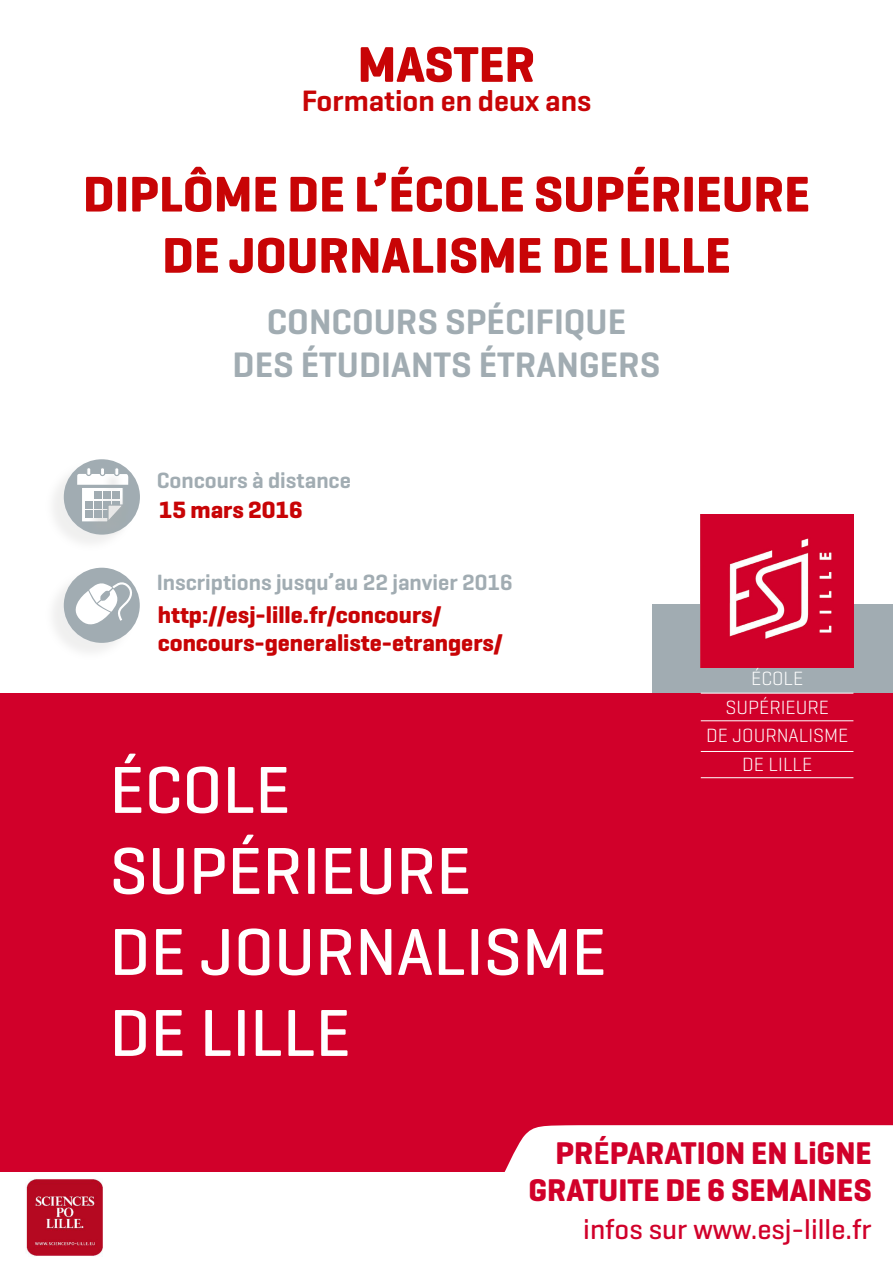
<style>
.page{position:relative;width:893px;height:1263px;background:#fff}
.page>*{position:absolute;margin:0;border:0;box-sizing:border-box;transform-origin:0 0}
.t1{font:500 67.5px "Geogrotesque";color:#fff}
.t2{font:700 51px "Geogrotesque";color:#c80406}
.t3{font:600 36px "Geogrotesque";color:#a1acb2}
.t4{font:700 31.95px "Geogrotesque";color:#d1002a}
.t5{font:600 30px "Geogrotesque";color:#c80406}
.t6{font:500 28.5px "Geogrotesque";color:#d1002a}
.t7{font:700 24px "Geogrotesque";color:#c80406}
.t8{font:600 22.5px "Geogrotesque";color:#a1acb2}
.t9{font:300 19.5px "Geogrotesque";color:#fff}
.s1{font-weight:600}
</style>
<div class="page">
<div style="left:653px;top:605px;width:240px;height:118px;background:#a1acb2"></div>
<div style="left:0;top:693px;width:893px;height:570px;background:#d1002a"></div>
<div style="left:44px;top:461px;width:92px;height:91px;background:#b2b1af;opacity:.2"></div>
<div style="left:64px;top:459px;width:76px;height:76px;background:#a1acb2;border-radius:50%"></div>
<div style="left:88px;top:513px;width:23px;height:23px;background:#b2b1af;opacity:.5"></div>
<div style="left:97px;top:513px;width:23px;height:23px;background:#b2b1af;opacity:.5"></div>
<div style="left:106px;top:513px;width:20px;height:23px;background:#b2b1af;opacity:.5"></div>
<svg style="left:77px;top:466px;width:51px;height:59px"></svg>
<img style="left:701px;top:514px;width:153px;height:154px">
<div style="left:44px;top:569px;width:92px;height:91px;background:#b2b1af;opacity:.2"></div>
<div style="left:64px;top:568px;width:76px;height:75px;background:#a1acb2;border-radius:50%"></div>
<svg style="left:68px;top:580px;width:68px;height:54px"></svg>
<div style="left:0;top:1172px;width:893px;height:91px;background:#fff"></div>
<div style="left:504px;top:1125px;width:389px;height:47px;background:#fff"></div>
<hr style="left:701px;top:693px;width:152px;height:1px;background:#fff">
<hr style="left:701px;top:720px;width:152px;height:1px;background:#fff">
<hr style="left:701px;top:751px;width:152px;height:1px;background:#fff">
<hr style="left:701px;top:777px;width:152px;height:1px;background:#fff">
<img style="left:26px;top:1179px;width:77px;height:78px">
<p class="t2" style="left:358px;top:33px;width:179px">MASTER</p>
<p class="t5" style="left:302px;top:83px;width:291px">Formation en deux ans</p>
<p class="t2" style="left:83px;top:162px;width:728px">DIPLÔME DE L’ÉCOLE SUPÉRIEURE</p>
<p class="t2" style="left:162px;top:224px;width:570px">DE JOURNALISME DE LILLE</p>
<p class="t3" style="left:267px;top:300px;width:361px">CONCOURS SPÉCIFIQUE</p>
<p class="t3" style="left:233px;top:343px;width:429px">DES ÉTUDIANTS ÉTRANGERS</p>
<p class="t8" style="left:157px;top:466px;width:196px">Concours à distance</p>
<p class="t7" style="left:159px;top:495px;width:146px">15 mars 2016</p>
<p class="t8" style="left:157px;top:568px;width:357px">Inscriptions jusqu’au 22 janvier 2016</p>
<p class="t7" style="left:158px;top:599px;width:285px">http://esj-lille.fr/concours/</p>
<p class="t7" style="left:158px;top:628px;width:346px">concours-generaliste-etrangers/</p>
<p class="t1" style="left:109px;top:748px;width:182px">ÉCOLE</p>
<p class="t1" style="left:109px;top:829px;width:363px">SUPÉRIEURE</p>
<p class="t1" style="left:109px;top:910px;width:499px">DE JOURNALISME</p>
<p class="t1" style="left:109px;top:991px;width:243px">DE LILLE</p>
<p class="t9" style="left:751px;top:666px;width:54px">ÉCOLE</p>
<p class="t9" style="left:725px;top:695px;width:105px">SUPÉRIEURE</p>
<p class="t9" style="left:706px;top:723px;width:144px">DE JOURNALISME</p>
<p class="t9" style="left:742px;top:752px;width:72px">DE LILLE</p>
<p class="t4" style="left:555px;top:1133px;width:318px">PR<span class="s1">É</span>PARATION EN LiGNE</p>
<p class="t4" style="left:528px;top:1170px;width:345px">GRATUITE DE 6 SEMAINES</p>
<p class="t6" style="left:583px;top:1211px;width:290px">infos sur www.esj-lille.fr</p>
</div>
